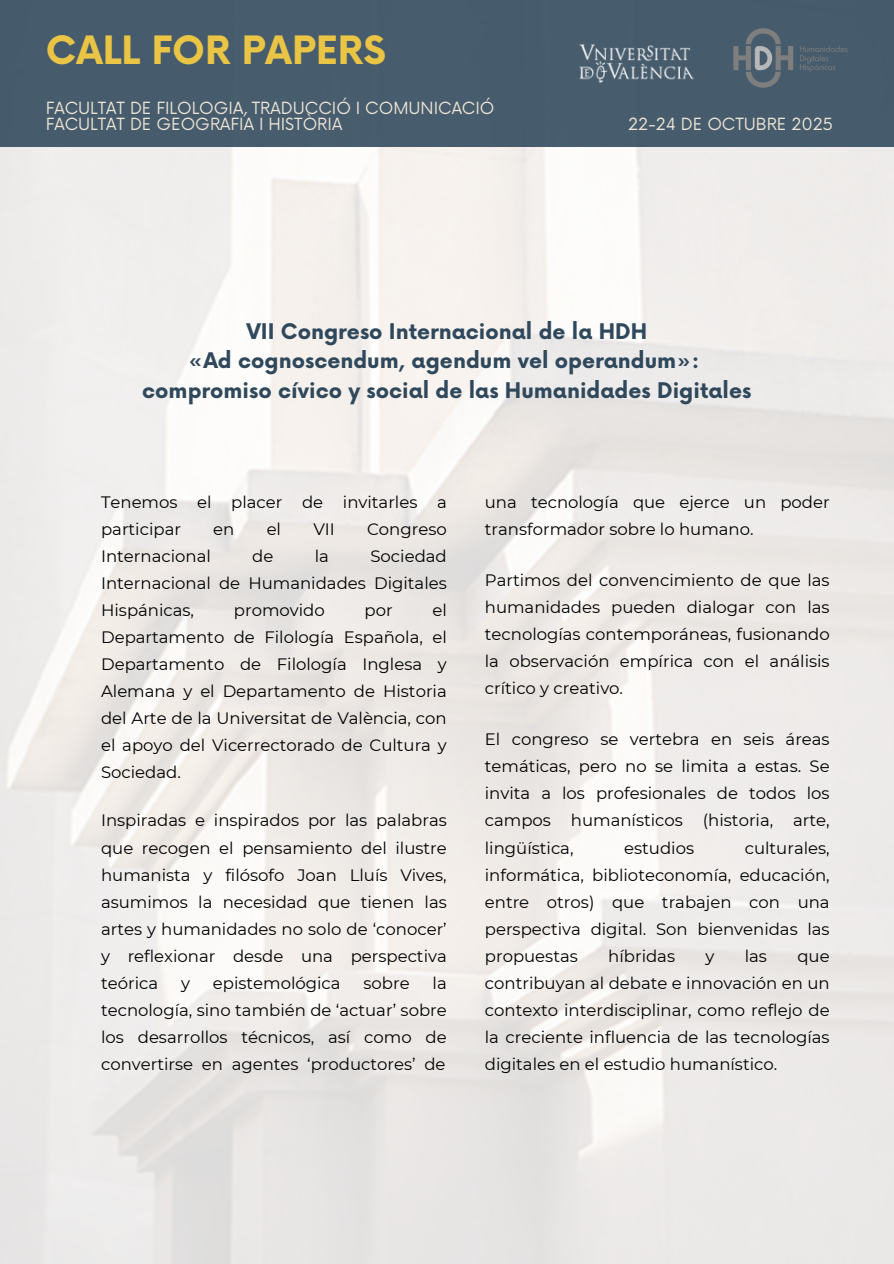
<style>
.page{position:relative;width:894px;height:1264px;background:#fff}
.page>*{position:absolute;margin:0;border:0;box-sizing:border-box;transform-origin:0 0}
.t1{font:700 38.1px "Now";color:#eac445}
.t2{font:700 21px/29.2px "Now";color:#2f485b;text-align:center}
.t3{font:16.5px/27px "Montserrat";color:#000;text-align:justify}
.t4{font:16.35px/16.8px "Now";color:#ede4d6}
</style>
<div class="page">
<div style="left:0;top:0;width:893px;height:147px;background:#465c6c"></div>
<img style="left:579px;top:44px;width:115px;height:39px">
<img style="left:733px;top:28px;width:115px;height:60px">
<p class="t1" style="left:46px;top:30px;width:341px">CALL FOR PAPERS</p>
<h1 class="t4" style="left:46px;top:100px;width:450px">FACULTAT DE FILOLOGIA, TRADUCCIÓ I COMUNICACIÓ<br>FACULTAT DE GEOGRAFIA I HISTÒRIA</h1>
<h1 class="t4" style="left:628px;top:117px;width:206px">22-24 DE OCTUBRE 2025</h1>
<h3 class="t2" style="left:142px;top:318px;width:610px">VII Congreso Internacional de la HDH<br>«Ad cognoscendum, agendum vel operandum»: compromiso cívico y social de las Humanidades Digitales</h3>
<p class="t3" style="left:101px;top:488px;width:347px">Tenemos el placer de invitarles a participar</p>
<p class="t3" style="left:213px;top:515px;width:23px">en</p>
<p class="t3" style="left:266px;top:515px;width:16px">el</p>
<p class="t3" style="left:313px;top:515px;width:23px">VII</p>
<p class="t3" style="left:367px;top:515px;width:81px">Congreso</p>
<p class="t3" style="left:101px;top:542px;width:111px">Internacional</p>
<p class="t3" style="left:252px;top:542px;width:23px">de</p>
<p class="t3" style="left:315px;top:542px;width:16px">la</p>
<p class="t3" style="left:101px;top:542px;width:347px;text-indent:269px">Sociedad Internacional de Humanidades Digitales Hispánicas,</p>
<p class="t3" style="left:101px;top:596px;width:347px;text-indent:331px">el Departamento de Filología Española, el Departamento de Filología Inglesa y Alemana y el Departamento de Historia del Arte de la Universitat de València, con el apoyo del Vicerrectorado de Cultura y Sociedad.</p>
<p class="t3" style="left:101px;top:807px;width:347px">Inspiradas e inspirados por las palabras que recogen el pensamiento del ilustre humanista y filósofo Joan Lluís Vives, asumimos la necesidad que tienen las artes y humanidades no solo de ‘conocer’ y reflexionar desde una perspectiva teórica</p>
<p class="t3" style="left:234px;top:596px;width:92px">promovido</p>
<p class="t3" style="left:364px;top:596px;width:30px">por</p>
<p class="t3" style="left:101px;top:969px;width:347px;text-indent:331px">la tecnología, sino también de ‘actuar’ sobre los desarrollos técnicos, así como de convertirse en agentes ‘productores’ de</p>
<p class="t3" style="left:181px;top:969px;width:10px">y</p>
<p class="t3" style="left:213px;top:969px;width:129px">epistemológica</p>
<p class="t3" style="left:363px;top:969px;width:48px">sobre</p>
<p class="t3" style="left:484px;top:488px;width:346px">una tecnología que ejerce un poder transformador sobre lo humano.</p>
<p class="t3" style="left:484px;top:566px;width:346px">Partimos del convencimiento de que las humanidades pueden dialogar con las tecnologías contemporáneas, fusionando la observación empírica con el análisis crítico y creativo.</p>
<p class="t3" style="left:484px;top:726px;width:346px">El congreso se vertebra en seis áreas temáticas, pero no se limita a estas. Se invita a los profesionales de todos los campos humanísticos (historia, arte, lingüística,</p>
<p class="t3" style="left:484px;top:834px;width:346px;text-indent:260px">culturales, informática, biblioteconomía, educación, entre otros) que trabajen con una perspectiva digital. Son bienvenidas las propuestas</p>
<p class="t3" style="left:624px;top:834px;width:71px">estudios</p>
<p class="t3" style="left:608px;top:942px;width:68px">híbridas</p>
<p class="t3" style="left:705px;top:942px;width:10px">y</p>
<p class="t3" style="left:744px;top:942px;width:24px">las</p>
<p class="t3" style="left:484px;top:942px;width:346px;text-indent:312px">que contribuyan al debate e innovación en un contexto interdisciplinar, como reflejo de la creciente influencia de las tecnologías digitales en el estudio humanístico.</p>
</div>
